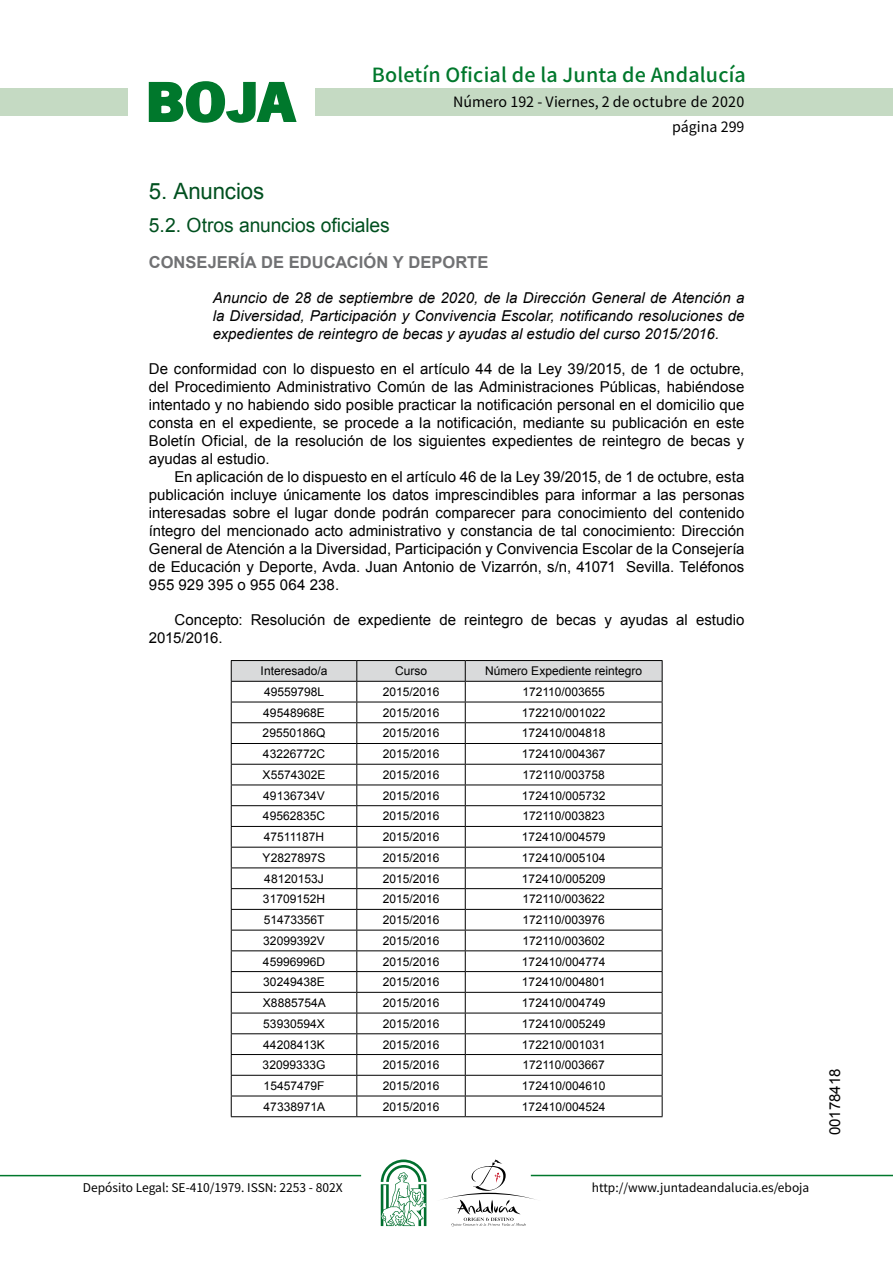
<style>
.page{position:relative;width:893px;height:1263px;background:#fff}
.page>*{position:absolute;margin:0;border:0;box-sizing:border-box;transform-origin:0 0}
.t1{font:700 57.75px "News Got T";color:#00782c;scale:1.14 1}
.t2{font:22.5px "Arial";letter-spacing:-.005em;color:#00501f}
.t3{font:500 19.5px "Noto Sans HK";letter-spacing:.01em;color:#00782c}
.t4{font:19.5px "Arial";letter-spacing:-.005em;color:#00501f}
.t5{font:700 16.5px "Arial";color:#707173}
.t6{font:15px/18px "Arial";color:#000;text-align:justify}
.t7{font:italic 15px/18px "Arial";color:#000;text-align:justify}
.t8{font:14.25px/24.5px "Noto Sans HK";color:#000;text-align:right}
.t9{font:12px "Arial";color:#000}
.t10{font:12px "Noto Sans HK";color:#000}
</style>
<div class="page">
<div style="left:315px;top:88px;width:577px;height:28px;background:#c5dac3"></div>
<div style="left:0;top:88px;width:128px;height:28px;background:#c5dac3"></div>
<hr style="left:0;top:1175px;width:361px;height:1px;background:#00782c">
<hr style="left:531px;top:1175px;width:361px;height:1px;background:#00782c">
<svg style="left:148px;top:81px;width:149px;height:42px"></svg>
<svg style="left:442px;top:1159px;width:100px;height:67px"></svg>
<svg style="left:381px;top:1160px;width:45px;height:66px"></svg>
<hr style="left:231px;top:660px;width:126px;height:1px;background:#000">
<hr style="left:357px;top:660px;width:108px;height:1px;background:#000">
<hr style="left:465px;top:660px;width:197px;height:1px;background:#000">
<svg style="left:231px;top:661px;width:431px;height:455px"></svg>
<hr style="left:231px;top:1116px;width:126px;height:1px;background:#000">
<hr style="left:357px;top:1116px;width:108px;height:1px;background:#000">
<hr style="left:465px;top:1116px;width:197px;height:1px;background:#000">
<h1 class="t1" style="left:145px;top:68px;width:133px">BOJA</h1>
<h3 class="t3" style="left:372px;top:64px;width:375px">Boletín Oficial de la Junta de Andalucía</h3>
<p class="t8" style="left:453px;top:90px;width:293px">Número 192 - Viernes, 2 de octubre de 2020 página 299</p>
<h2 class="t2" style="left:149px;top:177px;width:117px">5. Anuncios</h2>
<h3 class="t4" style="left:149px;top:212px;width:242px">5.2. Otros anuncios oficiales</h3>
<p class="t5" style="left:149px;top:251px;width:341px">CONSEJERÍA DE EDUCACIÓN Y DEPORTE</p>
<p class="t7" style="left:213px;top:289px;width:533px">Anuncio de 28 de septiembre de 2020, de la Dirección General de Atención a la Diversidad, Participación y Convivencia Escolar, notificando resoluciones de expedientes de reintegro de becas y ayudas al estudio del curso 2015/2016.</p>
<p class="t6" style="left:149px;top:360px;width:597px">De conformidad con lo dispuesto en el artículo 44 de la Ley 39/2015, de 1 de octubre, del Procedimiento Administrativo Común de las Administraciones Públicas, habiéndose intentado y no habiendo sido posible practicar la notificación personal en el domicilio que consta en el expediente, se procede a la notificación, mediante su publicación en este Boletín Oficial, de la resolución de los siguientes expedientes de reintegro de becas y ayudas al estudio.</p>
<p class="t6" style="left:149px;top:468px;width:597px;text-indent:26px">En aplicación de lo dispuesto en el artículo 46 de la Ley 39/2015, de 1 de octubre, esta publicación incluye únicamente los datos imprescindibles para informar a las personas interesadas sobre el lugar donde podrán comparecer para conocimiento del contenido íntegro del mencionado acto administrativo y constancia de tal conocimiento: Dirección General de Atención a la Diversidad, Participación y Convivencia Escolar de la Consejería de Educación y Deporte, Avda. Juan Antonio de Vizarrón, s/n, 41071 Sevilla. Teléfonos 955 929 395 o 955 064 238.</p>
<p class="t6" style="left:149px;top:611px;width:597px;text-indent:26px">Concepto: Resolución de expediente de reintegro de becas y ayudas al estudio<br>2015/2016.</p>
<p class="t9" style="left:261px;top:663px;width:68px">Interesado/a</p>
<p class="t9" style="left:395px;top:663px;width:34px">Curso</p>
<p class="t9" style="left:485px;top:663px;width:158px">Número Expediente reintegro</p>
<p class="t9" style="left:264px;top:684px;width:62px">49559798L</p>
<p class="t9" style="left:382px;top:684px;width:58px">2015/2016</p>
<p class="t9" style="left:522px;top:684px;width:84px">172110/003655</p>
<p class="t9" style="left:263px;top:705px;width:63px">49548968E</p>
<p class="t9" style="left:382px;top:705px;width:58px">2015/2016</p>
<p class="t9" style="left:522px;top:705px;width:85px">172210/001022</p>
<p class="t9" style="left:263px;top:725px;width:64px">29550186Q</p>
<p class="t9" style="left:382px;top:725px;width:58px">2015/2016</p>
<p class="t9" style="left:522px;top:725px;width:85px">172410/004818</p>
<p class="t9" style="left:263px;top:746px;width:64px">43226772C</p>
<p class="t9" style="left:382px;top:746px;width:58px">2015/2016</p>
<p class="t9" style="left:522px;top:746px;width:85px">172410/004367</p>
<p class="t9" style="left:263px;top:767px;width:64px">X5574302E</p>
<p class="t9" style="left:382px;top:767px;width:58px">2015/2016</p>
<p class="t9" style="left:522px;top:767px;width:84px">172110/003758</p>
<p class="t9" style="left:263px;top:788px;width:63px">49136734V</p>
<p class="t9" style="left:382px;top:788px;width:58px">2015/2016</p>
<p class="t9" style="left:522px;top:788px;width:85px">172410/005732</p>
<p class="t9" style="left:263px;top:808px;width:64px">49562835C</p>
<p class="t9" style="left:382px;top:808px;width:58px">2015/2016</p>
<p class="t9" style="left:522px;top:808px;width:84px">172110/003823</p>
<p class="t9" style="left:264px;top:829px;width:62px">47511187H</p>
<p class="t9" style="left:382px;top:829px;width:58px">2015/2016</p>
<p class="t9" style="left:522px;top:829px;width:85px">172410/004579</p>
<p class="t9" style="left:263px;top:850px;width:64px">Y2827897S</p>
<p class="t9" style="left:382px;top:850px;width:58px">2015/2016</p>
<p class="t9" style="left:522px;top:850px;width:85px">172410/005104</p>
<p class="t9" style="left:264px;top:871px;width:61px">48120153J</p>
<p class="t9" style="left:382px;top:871px;width:58px">2015/2016</p>
<p class="t9" style="left:522px;top:871px;width:85px">172410/005209</p>
<p class="t9" style="left:263px;top:891px;width:64px">31709152H</p>
<p class="t9" style="left:382px;top:891px;width:58px">2015/2016</p>
<p class="t9" style="left:522px;top:891px;width:84px">172110/003622</p>
<p class="t9" style="left:264px;top:912px;width:62px">51473356T</p>
<p class="t9" style="left:382px;top:912px;width:58px">2015/2016</p>
<p class="t9" style="left:522px;top:912px;width:84px">172110/003976</p>
<p class="t9" style="left:263px;top:933px;width:63px">32099392V</p>
<p class="t9" style="left:382px;top:933px;width:58px">2015/2016</p>
<p class="t9" style="left:522px;top:933px;width:84px">172110/003602</p>
<p class="t9" style="left:263px;top:954px;width:64px">45996996D</p>
<p class="t9" style="left:382px;top:954px;width:58px">2015/2016</p>
<p class="t9" style="left:522px;top:954px;width:85px">172410/004774</p>
<p class="t9" style="left:263px;top:974px;width:63px">30249438E</p>
<p class="t9" style="left:382px;top:974px;width:58px">2015/2016</p>
<p class="t9" style="left:522px;top:974px;width:85px">172410/004801</p>
<p class="t9" style="left:263px;top:995px;width:64px">X8885754A</p>
<p class="t9" style="left:382px;top:995px;width:58px">2015/2016</p>
<p class="t9" style="left:522px;top:995px;width:85px">172410/004749</p>
<p class="t9" style="left:263px;top:1016px;width:63px">53930594X</p>
<p class="t9" style="left:382px;top:1016px;width:58px">2015/2016</p>
<p class="t9" style="left:522px;top:1016px;width:85px">172410/005249</p>
<p class="t9" style="left:263px;top:1036px;width:63px">44208413K</p>
<p class="t9" style="left:382px;top:1036px;width:58px">2015/2016</p>
<p class="t9" style="left:522px;top:1036px;width:85px">172210/001031</p>
<p class="t9" style="left:263px;top:1057px;width:64px">32099333G</p>
<p class="t9" style="left:382px;top:1057px;width:58px">2015/2016</p>
<p class="t9" style="left:522px;top:1057px;width:84px">172110/003667</p>
<p class="t9" style="left:264px;top:1078px;width:62px">15457479F</p>
<p class="t9" style="left:382px;top:1078px;width:58px">2015/2016</p>
<p class="t9" style="left:522px;top:1078px;width:85px">172410/004610</p>
<p class="t9" style="left:264px;top:1099px;width:63px">47338971A</p>
<p class="t9" style="left:382px;top:1099px;width:58px">2015/2016</p>
<p class="t9" style="left:522px;top:1099px;width:85px">172410/004524</p>
<p class="t10" style="left:83px;top:1181px;width:261px">Depósito Legal: SE-410/1979. ISSN: 2253 - 802X</p>
<p class="t10" style="left:592px;top:1181px;width:219px">http://www.juntadeandalucia.es/eboja</p>
<p class="t6" style="left:826px;top:1135px;width:68px;rotate:-90deg">00178418</p>
</div>
